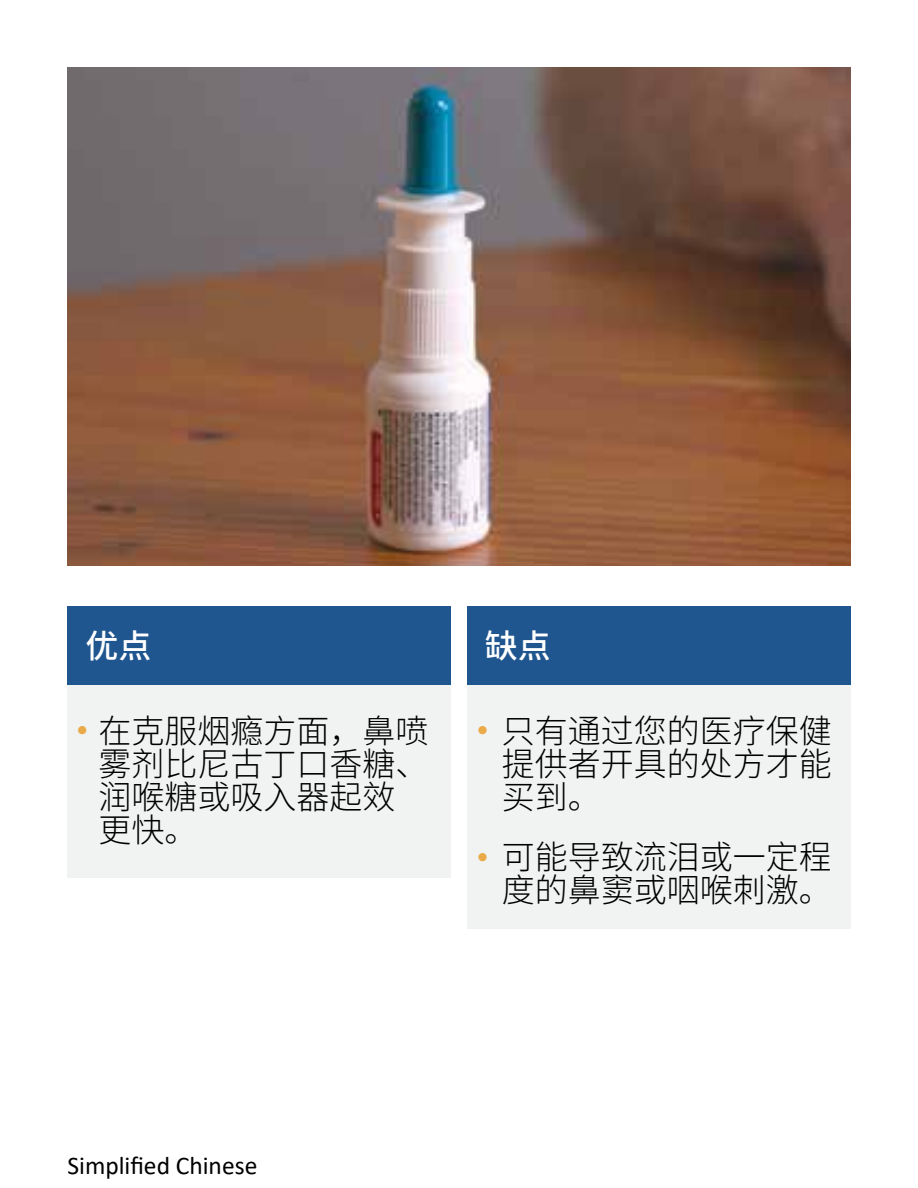
<style>
.page{position:relative;width:918px;height:1188px;background:#fff}
.page>*{position:absolute;margin:0;border:0;box-sizing:border-box;transform-origin:0 0}
.t1{font:300 33px/33px "Source Han Sans SC";color:#000}
.t2{font:500 33px "Source Han Sans SC";color:#fff}
.t3{font:25.5px "Calibri";color:#000}
.s1{font-family:"Arial";font-weight:400;color:#eaaa47}
</style>
<div class="page">
<div style="left:68px;top:682px;width:383px;height:196px;background:#f1f3f3"></div>
<div style="left:467px;top:682px;width:383px;height:247px;background:#f1f3f3"></div>
<div style="left:68px;top:606px;width:383px;height:79px;background:#20568f"></div>
<div style="left:467px;top:606px;width:383px;height:79px;background:#20568f"></div>
<img style="left:68px;top:68px;width:782px;height:498px">
<p class="t2" style="left:85px;top:628px;width:67px">优点</p>
<p class="t2" style="left:485px;top:628px;width:67px">缺点</p>
<p class="t1" style="left:99px;top:715px;width:332px;text-indent:-22px"><span class="s1">•</span> 在克服烟瘾方面，鼻喷雾剂比尼古丁口香糖、润喉糖或吸入器起效更快。</p>
<p class="t1" style="left:502px;top:715px;width:331px;text-align:justify;text-indent:-25px"><span class="s1">•</span> 只有通过您的医疗保健提供者开具的处方才能买到。</p>
<p class="t1" style="left:477px;top:841px;width:356px;text-align:right"><span class="s1">•</span> 可能导致流泪或一定程度的鼻窦或咽喉刺激。</p>
<p class="t3" style="left:68px;top:1148px;width:191px">Simplified Chinese</p>
</div>
